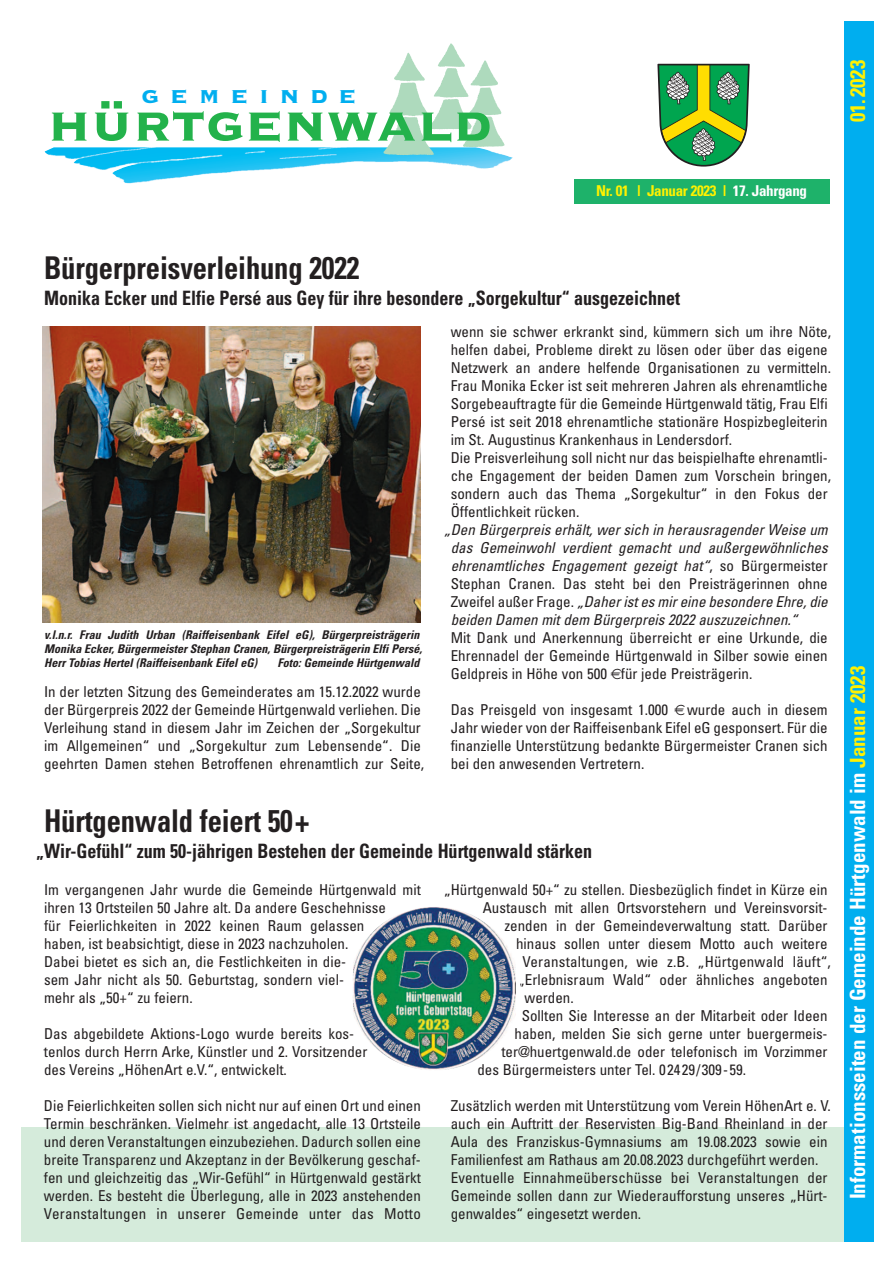
<style>
.page{position:relative;width:893px;height:1263px;background:#fff}
.page>*{position:absolute;margin:0;border:0;box-sizing:border-box;transform-origin:0 0}
.t1{font:63.75px "Copperplate Thirty Three BC";color:#23b24b}
.t2{font:700 condensed 31.35px "Univers";letter-spacing:-.005em;color:#231f20;scale:.91 1}
.t3{font:29.25px "Copperplate Thirty Three BC";letter-spacing:.365em;color:#00aeef}
.t4{font:700 condensed 21px "Univers";color:#fff}
.t5{font:700 condensed 21px "Univers";color:#fff101}
.t6{font:700 condensed 19.8px "Univers";color:#231f20;scale:.91 1}
.t7{font:condensed 15px/18px "Univers";color:#231f20}
.t8{font:italic condensed 15px/18px "Univers";color:#231f20;text-align:justify}
.t9{font:700 condensed 15px "Univers";letter-spacing:-.02em;color:#fff101}
.t10{font:italic 700 condensed 12px/14.1px "Univers";color:#231f20}
.s1{color:#fff}
.s2{font-style:normal}
.s3{color:#fff101}
</style>
<div class="page">
<div style="left:21px;top:1127px;width:851px;height:115px;background:#d5ebdb"></div>
<img style="left:45px;top:147px;width:468px;height:37px">
<img style="left:383px;top:43px;width:122px;height:113px">
<div style="left:574px;top:179px;width:255px;height:25px;background:#1eb26a"></div>
<svg style="left:657px;top:64px;width:93px;height:103px;background:#65ac5f"></svg>
<div style="left:844px;top:21px;width:30px;height:1221px;background:#00aeef"></div>
<img style="left:43px;top:326px;width:378px;height:296px">
<img style="left:353px;top:907px;width:163px;height:163px">
<h3 class="t3" style="left:142px;top:75px;width:216px">gemeinde</h3>
<h1 class="t1" style="left:48px;top:81px;width:446px">hürtgenwald</h1>
<p class="t9" style="left:596px;top:185px;width:212px">Nr. 01 | Januar 2023 | <span class="s1">17. Jahrgang</span></p>
<h3 class="t5" style="left:850px;top:122px;width:64px;rotate:-90deg">01.2023</h3>
<h2 class="t2" style="left:44px;top:257px;width:348px">Bürgerpreisverleihung 2022</h2>
<h3 class="t6" style="left:44px;top:291px;width:701px">Monika Ecker und Elfie Persé aus Gey für ihre besondere „Sorgekultur“ ausgezeichnet</h3>
<p class="t10" style="left:44px;top:628px;width:380px">v.l.n.r. Frau Judith Urban (Raiffeisenbank Eifel eG), Bürgerpreisträgerin<br>Monika Ecker, Bürgermeister Stephan Cranen, Bürgerpreisträgerin Elfi Persé,<br>Herr Tobias Hertel (Raiffeisenbank Eifel eG)</p>
<p class="t10" style="left:278px;top:656px;width:143px">Foto: Gemeinde Hürtgenwald</p>
<p class="t7" style="left:44px;top:684px;width:382px">In der letzten Sitzung des Gemeinderates am 15.12.2022 wurde der Bürgerpreis 2022 der Gemeinde Hürtgenwald verliehen. Die Verleihung stand in diesem Jahr im Zeichen der „Sorgekultur im Allgemeinen“ und „Sorgekultur zum Lebensende“. Die geehrten Damen stehen Betroffenen ehrenamtlich zur Seite,</p>
<h2 class="t2" style="left:44px;top:809px;width:293px">Hürtgenwald feiert 50+</h2>
<p class="t7" style="left:451px;top:324px;width:382px">wenn sie schwer erkrankt sind, kümmern sich um ihre Nöte, helfen dabei, Probleme direkt zu lösen oder über das eigene Netzwerk an andere helfende Organisationen zu vermitteln.<br>Frau Monika Ecker ist seit mehreren Jahren als ehrenamtliche Sorgebeauftragte für die Gemeinde Hürtgenwald tätig, Frau Elfi Persé ist seit 2018 ehrenamtliche stationäre Hospizbegleiterin im St. Augustinus Krankenhaus in Lendersdorf.<br>Die Preisverleihung soll nicht nur das beispielhafte ehrenamtli&shy;che Engagement der beiden Damen zum Vorschein bringen, sondern auch das Thema „Sorgekultur“ in den Fokus der Öffentlichkeit rücken.</p>
<p class="t8" style="left:451px;top:522px;width:378px;text-indent:-7px">„Den Bürgerpreis erhält, wer sich in herausragender Weise um das Gemeinwohl verdient gemacht und außergewöhnliches ehrenamtliches Engagement gezeigt hat“<span class="s2">, so Bürgermeister Stephan Cranen. Das steht bei den Preisträgerinnen ohne Zweifel außer Frage.</span> „Daher ist es mir eine besondere Ehre, die beiden Damen mit dem Bürgerpreis 2022 auszuzeichnen.“</p>
<p class="t7" style="left:451px;top:630px;width:378px;text-align:justify">Mit Dank und Anerkennung überreicht er eine Urkunde, die Ehrennadel der Gemeinde Hürtgenwald in Silber sowie einen Geldpreis in Höhe von 500 für jede Preisträgerin.</p>
<p class="t7" style="left:451px;top:702px;width:219px">Das Preisgeld von insgesamt 1.000</p>
<p class="t7" style="left:451px;top:702px;width:378px;text-align:justify;text-indent:236px">wurde auch in diesem Jahr wieder von der Raiffeisenbank Eifel eG gesponsert. Für die finanzielle Unterstützung bedankte Bürgermeister Cranen sich bei den anwesenden Vertretern.</p>
<h3 class="t6" style="left:36px;top:843px;width:612px">„Wir-Gefühl“ zum 50-jährigen Bestehen der Gemeinde Hürtgenwald stärken</h3>
<p class="t7" style="left:44px;top:882px;width:378px">Im vergangenen Jahr wurde die Gemeinde Hürtgenwald mit ihren 13 Ortsteilen 50 Jahre alt. Da andere Geschehnisse<br>für Feierlichkeiten in 2022 keinen Raum gelassen<br>haben, ist beabsichtigt, diese in 2023 nachzuholen.<br>Dabei bietet es sich an, die Festlichkeiten in die-<br>sem Jahr nicht als 50. Geburtstag, sondern viel-<br>mehr als „50+“ zu feiern.</p>
<p class="t7" style="left:44px;top:1026px;width:325px">Das abgebildete Aktions-Logo wurde bereits kos&shy;tenlos durch Herrn Arke, Künstler und 2. Vorsitzender des Vereins „HöhenArt e.V.“, entwickelt.</p>
<p class="t7" style="left:44px;top:1098px;width:378px;text-align:justify">Die Feierlichkeiten sollen sich nicht nur auf einen Ort und einen Termin beschränken. Vielmehr ist angedacht, alle 13 Ortsteile und deren Veranstaltungen einzubeziehen. Dadurch sollen eine breite Transparenz und Akzeptanz in der Bevölkerung geschaf&shy;fen und gleichzeitig das „Wir-Gefühl“ in Hürtgenwald gestärkt werden. Es besteht die Überlegung, alle in 2023 anstehenden Veranstaltungen in unserer Gemeinde unter das Motto</p>
<p class="t7" style="left:444px;top:882px;width:385px">„Hürtgenwald 50+“ zu stellen. Diesbezüglich findet in Kürze ein</p>
<p class="t7" style="left:483px;top:900px;width:346px">Austausch mit allen Ortsvorstehern und Vereinsvorsit-</p>
<p class="t7" style="left:504px;top:918px;width:325px">zenden in der Gemeindeverwaltung statt. Darüber</p>
<p class="t7" style="left:516px;top:936px;width:313px">hinaus sollen unter diesem Motto auch weitere</p>
<p class="t7" style="left:522px;top:954px;width:310px">Veranstaltungen, wie z.B. „Hürtgenwald läuft“,</p>
<p class="t7" style="left:518px;top:972px;width:311px">„Erlebnisraum Wald“ oder ähnliches angeboten</p>
<p class="t7" style="left:524px;top:990px;width:51px">werden.</p>
<p class="t7" style="left:522px;top:1008px;width:307px">Sollten Sie Interesse an der Mitarbeit oder Ideen</p>
<p class="t7" style="left:514px;top:1026px;width:315px">haben, melden Sie sich gerne unter buergermeis-</p>
<p class="t7" style="left:501px;top:1044px;width:328px">ter@huertgenwald.de oder telefonisch im Vorzimmer</p>
<p class="t7" style="left:477px;top:1062px;width:270px">des Bürgermeisters unter Tel. 02429/309-59.</p>
<p class="t7" style="left:451px;top:1098px;width:382px">Zusätzlich werden mit Unterstützung vom Verein HöhenArt e. V. auch ein Auftritt der Reservisten Big-Band Rheinland in der Aula des Franziskus-Gymnasiums am 19.08.2023 sowie ein Familienfest am Rathaus am 20.08.2023 durchgeführt werden.<br>Eventuelle Einnahmeüberschüsse bei Veranstaltungen der Gemeinde sollen dann zur Wiederaufforstung unseres „Hürt&shy;genwaldes“ eingesetzt werden.</p>
<h3 class="t4" style="left:850px;top:1199px;width:535px;rotate:-90deg">Informationsseiten der Gemeinde Hürtgenwald im <span class="s3">Januar 2023</span></h3>
</div>
